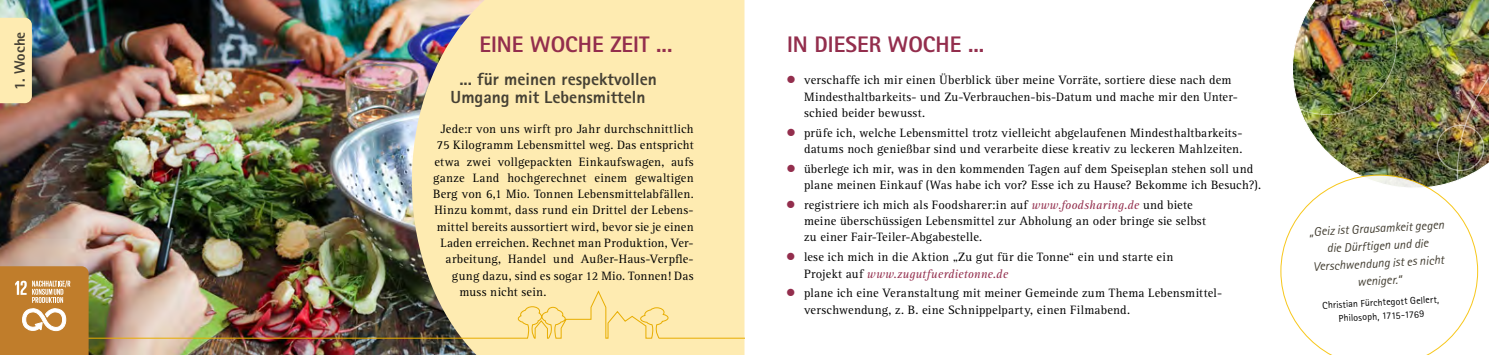
<style>
.page{position:relative;width:1489px;height:355px;background:#fff}
.page>*{position:absolute;margin:0;border:0;box-sizing:border-box;transform-origin:0 0}
.t1{font:800 22.5px "Rotis Sans Serif";color:#932e4d}
.t2{font:800 17.5px/17.5px "Rotis Sans Serif";color:#454034}
.t3{font:800 15px "Rotis Sans Serif";color:#454034}
.t4{font:12.5px/16.2px "Agfa Rotis Serif";letter-spacing:.02em;color:#000}
.t5{font:italic 12.5px/17.5px "Rotis Sans Serif";color:#454034;text-align:center}
.t6{font:10px/13.8px "Rotis Sans Serif";color:#000;text-align:center}
.s1{font-style:italic;color:#932e4d}
</style>
<div class="page">
<img style="left:0;top:0;width:412px;height:354px">
<img style="left:1302px;top:0;width:186px;height:175px">
<img style="left:1456px;top:5px;width:32px;height:281px">
<svg style="left:1280px;top:175px;width:197px;height:179px"></svg>
<img style="left:1292px;top:0;width:104px;height:115px">
<div style="left:412px;top:0;width:332px;height:354px;background:#feebb1"></div>
<img style="left:89px;top:290px;width:655px;height:48px">
<div style="left:0;top:18px;width:32px;height:85px;background:#feebb1"></div>
<svg style="left:0;top:266px;width:89px;height:88px"></svg>
<p class="t3" style="left:10px;top:90px;width:60px;rotate:-90deg">1. Woche</p>
<h1 class="t1" style="left:479px;top:30px;width:194px">EINE WOCHE ZEIT ...</h1>
<h2 class="t2" style="left:450px;top:70px;width:208px;text-indent:9px">... für meinen respektvollen<br>Umgang mit Lebensmitteln</h2>
<p class="t4" style="left:440px;top:121px;width:254px">Jede:r von uns wirft pro Jahr durchschnittlich</p>
<p class="t4" style="left:437px;top:137px;width:258px">75 Kilogramm Lebensmittel weg. Das entspricht</p>
<p class="t4" style="left:434px;top:153px;width:261px">etwa zwei vollgepackten Einkaufswagen, aufs</p>
<p class="t4" style="left:433px;top:170px;width:262px">ganze Land hochgerechnet einem gewaltigen</p>
<p class="t4" style="left:433px;top:186px;width:262px">Berg von 6,1 Mio. Tonnen Lebensmittelabfällen.</p>
<p class="t4" style="left:434px;top:202px;width:261px">Hinzu kommt, dass rund ein Drittel der Lebens-</p>
<p class="t4" style="left:437px;top:218px;width:258px">mittel bereits aussortiert wird, bevor sie je einen</p>
<p class="t4" style="left:440px;top:235px;width:252px">Laden erreichen. Rechnet man Produktion, Ver--</p>
<p class="t4" style="left:445px;top:251px;width:249px">arbeitung, Handel und Außer-Haus-Verpfle-</p>
<p class="t4" style="left:452px;top:267px;width:243px">gung dazu, sind es sogar 12 Mio. Tonnen! Das</p>
<p class="t4" style="left:459px;top:283px;width:89px">muss nicht sein.</p>
<h1 class="t1" style="left:787px;top:30px;width:199px">IN DIESER WOCHE ...</h1>
<p class="t4" style="left:804px;top:72px;width:435px">verschaffe ich mir einen Überblick über meine Vorräte, sortiere diese nach dem<br>Mindesthaltbarkeits- und Zu-Verbrauchen-bis-Datum und mache mir den Unter&shy;schied beider bewusst.</p>
<p class="t4" style="left:804px;top:124px;width:440px">prüfe ich, welche Lebensmittel trotz vielleicht abgelaufenen Mindesthaltbarkeits&shy;datums noch genießbar sind und verarbeite diese kreativ zu leckeren Mahlzeiten.</p>
<p class="t4" style="left:804px;top:161px;width:458px">überlege ich mir, was in den kommenden Tagen auf dem Speiseplan stehen soll und plane meinen Einkauf (Was habe ich vor? Esse ich zu Hause? Bekomme ich Besuch?).</p>
<p class="t4" style="left:804px;top:197px;width:403px">registriere ich mich als Foodsharer:in auf <span class="s1">www.foodsharing.de</span> und biete meine überschüssigen Lebensmittel zur Abholung an oder bringe sie selbst zu einer Fair-Teiler-Abgabestelle.</p>
<p class="t4" style="left:804px;top:249px;width:371px">lese ich mich in die Aktion „Zu gut für die Tonne“ ein und starte ein<br>Projekt auf <span class="s1">www.zugutfuerdietonne.de</span></p>
<p class="t4" style="left:804px;top:285px;width:419px">plane ich eine Veranstaltung mit meiner Gemeinde zum Thema Lebensmittel&shy;verschwendung, z. B. eine Schnippelparty, einen Filmabend.</p>
<p class="t5" style="left:1308px;top:222px;width:137px;rotate:-3deg">„Geiz ist Grausamkeit gegen die Dürftigen und die<br>Verschwendung ist es nicht weniger.“</p>
<p class="t6" style="left:1321px;top:298px;width:118px;rotate:-3deg">Christian Fürchtegott Gellert,<br>Philosoph, 1715-1769</p>
</div>
